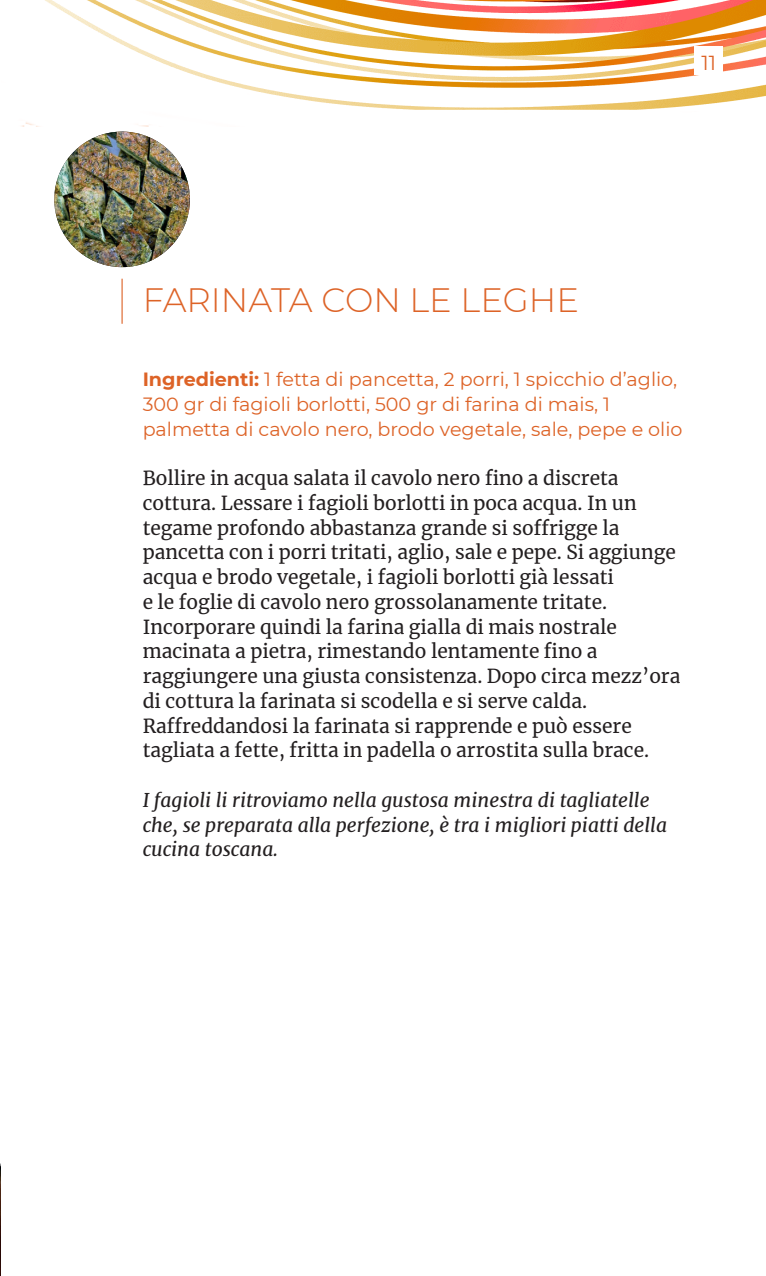
<style>
.page{position:relative;width:766px;height:1276px;background:#fff}
.page>*{position:absolute;margin:0;border:0;box-sizing:border-box;transform-origin:0 0}
.t1{font:300 33.75px "Montserrat";color:#dd6327}
.t2{font:20.25px "Montserrat";color:#dd6327}
.t3{font:19.12px/24.8px "Merriweather";color:#231f20}
.t4{font:19.12px/24.8px "Montserrat";color:#dd6327}
.t5{font:italic 19.12px/24.8px "Merriweather";color:#231f20}
.s1{font-weight:700}
</style>
<div class="page">
<img style="left:21px;top:0;width:744px;height:127px">
<div style="left:694px;top:46px;width:29px;height:29px;background:#fff"></div>
<img style="left:54px;top:132px;width:136px;height:135px;border-radius:68px">
<hr style="left:121px;top:279px;width:2px;height:45px;background:#dd6327">
<img style="left:0;top:1163px;width:1px;height:113px">
<p class="t2" style="left:701px;top:49px;width:16px">11</p>
<p class="t1" style="left:143px;top:277px;width:437px">FARINATA CON LE LEGHE</p>
<p class="t4" style="left:143px;top:366px;width:541px"><span class="s1">Ingredienti:</span> 1 fetta di pancetta, 2 porri, 1 spicchio d’aglio,<br>300 gr di fagioli borlotti, 500 gr di farina di mais, 1 palmetta di cavolo nero, brodo vegetale, sale, pepe e olio</p>
<p class="t3" style="left:143px;top:465px;width:539px">Bollire in acqua salata il cavolo nero fino a discreta cottura. Lessare i fagioli borlotti in poca acqua. In un tegame profondo abbastanza grande si soffrigge la pancetta con i porri tritati, aglio, sale e pepe. Si aggiunge acqua e brodo vegetale, i fagioli borlotti già lessati<br>e le foglie di cavolo nero grossolanamente tritate.<br>Incorporare quindi la farina gialla di mais nostrale macinata a pietra, rimestando lentamente fino a raggiungere una giusta consistenza. Dopo circa mezz’ora di cottura la farinata si scodella e si serve calda.</p>
<p class="t3" style="left:143px;top:713px;width:508px">Raffreddandosi la farinata si rapprende e può essere tagliata a fette, fritta in padella o arrostita sulla brace.</p>
<p class="t5" style="left:143px;top:787px;width:526px">I fagioli li ritroviamo nella gustosa minestra di tagliatelle che, se preparata alla perfezione, è tra i migliori piatti della cucina toscana.</p>
</div>
